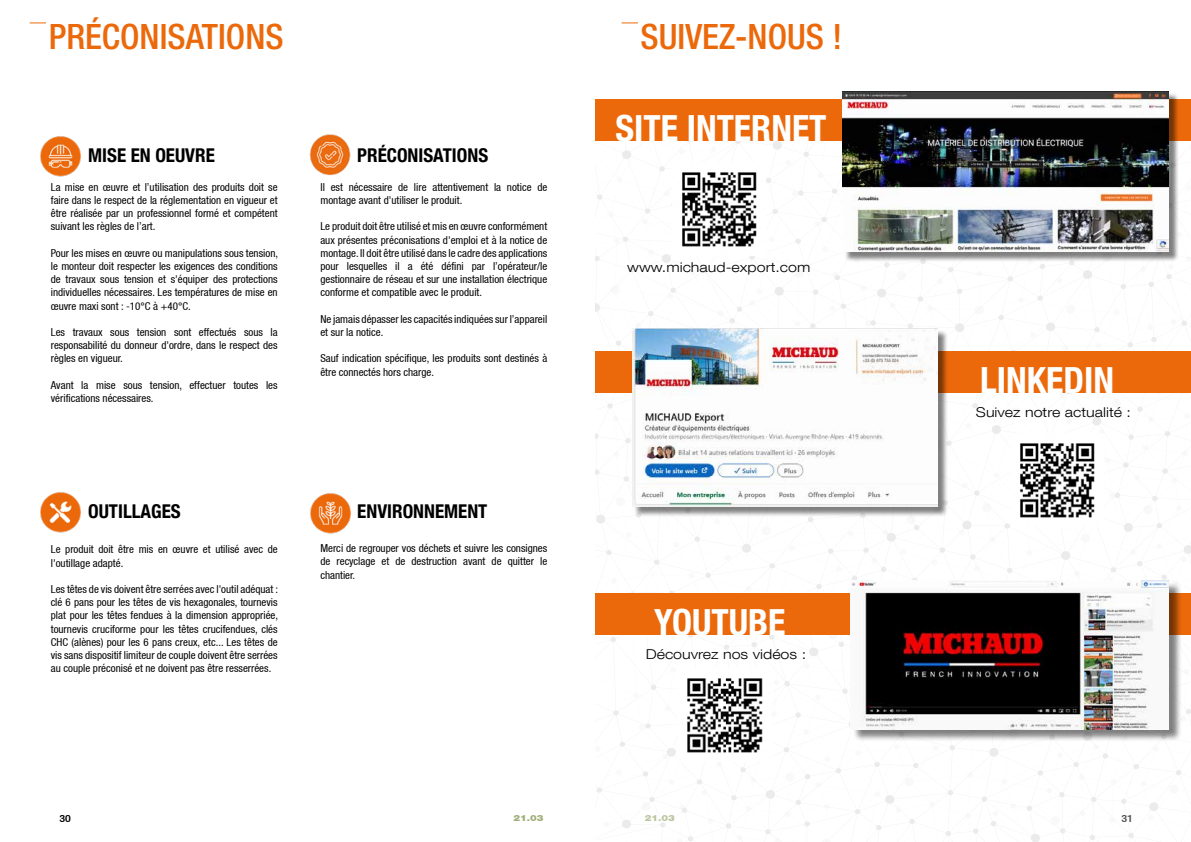
<style>
.page{position:relative;width:1191px;height:842px;background:#fff}
.page>*{position:absolute;margin:0;border:0;box-sizing:border-box;transform-origin:0 0}
.t1{font:700 condensed 36px "Helvetica Neue LT Com";color:#fff}
.t2{font:500 condensed 35px "Helvetica Neue LT Com";color:#eb690b}
.t3{font:700 condensed 19px "Helvetica Neue LT Com";color:#000}
.t4{font:300 13.6px "Helvetica Neue LT Com";color:#000;scale:1.18 1}
.t5{font:condensed 11px/13.2px "Helvetica 57";color:#000;text-align:justify}
.t6{font:500 condensed 10.2px "Helvetica 67";color:#000;scale:1.18 1}
.t7{font:900 8.5px "Helvetica Neue";color:#a0ae79;scale:1.18 1}
</style>
<div class="page">
<svg style="left:595px;top:99px;width:596px;height:743px"></svg>
<div style="left:595px;top:351px;width:596px;height:41px;background:#eb690b"></div>
<div style="left:595px;top:594px;width:596px;height:41px;background:#eb690b"></div>
<div style="left:633px;top:329px;width:315px;height:188px;background:#000;opacity:.5"></div>
<img style="left:632px;top:328px;width:305px;height:179px">
<div style="left:852px;top:582px;width:330px;height:160px;background:#000;opacity:.5"></div>
<img style="left:850px;top:580px;width:318px;height:149px">
<div style="left:595px;top:100px;width:596px;height:41px;background:#eb690b"></div>
<div style="left:844px;top:93px;width:335px;height:169px;background:#000;opacity:.5"></div>
<img style="left:842px;top:92px;width:326px;height:160px">
<img style="left:1010px;top:433px;width:93px;height:94px">
<img style="left:672px;top:162px;width:93px;height:94px">
<img style="left:677px;top:668px;width:94px;height:94px">
<img style="left:40px;top:136px;width:41px;height:41px">
<img style="left:309px;top:134px;width:42px;height:41px">
<img style="left:40px;top:492px;width:41px;height:41px">
<img style="left:310px;top:493px;width:41px;height:41px">
<svg style="left:30px;top:23px;width:16px;height:1px"></svg>
<svg style="left:621px;top:23px;width:17px;height:1px"></svg>
<h2 class="t2" style="left:49px;top:16px;width:236px">PRÉCONISATIONS</h2>
<h2 class="t2" style="left:640px;top:16px;width:203px">SUIVEZ-NOUS !</h2>
<h3 class="t3" style="left:88px;top:144px;width:128px">MISE EN OEUVRE</h3>
<h3 class="t3" style="left:357px;top:144px;width:132px">PRÉCONISATIONS</h3>
<p class="t5" style="left:51px;top:180px;width:228px">La mise en œuvre et l’utilisation des produits doit se faire dans le respect de la réglementation en vigueur et être réalisée par un professionnel formé et compétent suivant les règles de l’art.</p>
<p class="t5" style="left:51px;top:246px;width:229px">Pour les mises en œuvre ou manipulations sous tension, le monteur doit respecter les exigences des conditions de travaux sous tension et s'équiper des protections individuelles nécessaires. Les températures de mise en œuvre maxi sont : -10°C à +40°C.</p>
<p class="t5" style="left:51px;top:325px;width:228px">Les travaux sous tension sont effectués sous la responsabilité du donneur d'ordre, dans le respect des règles en vigueur.</p>
<p class="t5" style="left:51px;top:378px;width:228px">Avant la mise sous tension, effectuer toutes les vérifications nécessaires.</p>
<p class="t5" style="left:320px;top:180px;width:228px">Il est nécessaire de lire attentivement la notice de montage avant d'utiliser le produit.</p>
<p class="t5" style="left:320px;top:220px;width:228px">Le produit doit être utilisé et mis en œuvre conformément aux présentes préconisations d'emploi et à la notice de montage. Il doit être utilisé dans le cadre des applications pour lesquelles il a été défini par l’opérateur/le gestionnaire de réseau et sur une installation électrique conforme et compatible avec le produit.</p>
<p class="t5" style="left:320px;top:312px;width:228px">Ne jamais dépasser les capacités indiquées sur l’appareil et sur la notice.</p>
<p class="t5" style="left:320px;top:352px;width:228px">Sauf indication spécifique, les produits sont destinés à être connectés hors charge.</p>
<h3 class="t3" style="left:88px;top:500px;width:94px">OUTILLAGES</h3>
<h3 class="t3" style="left:357px;top:500px;width:132px">ENVIRONNEMENT</h3>
<p class="t5" style="left:51px;top:543px;width:228px">Le produit doit être mis en œuvre et utilisé avec de l'outillage adapté.</p>
<p class="t5" style="left:51px;top:582px;width:229px">Les têtes de vis doivent être serrées avec l'outil adéquat : clé 6 pans pour les têtes de vis hexagonales, tournevis plat pour les têtes fendues à la dimension appropriée, tournevis cruciforme pour les têtes crucifendues, clés CHC (alènes) pour les 6 pans creux, etc... Les têtes de vis sans dispositif limiteur de couple doivent être serrées au couple préconisé et ne doivent pas être resserrées.</p>
<p class="t5" style="left:320px;top:542px;width:228px">Merci de regrouper vos déchets et suivre les consignes de recyclage et de destruction avant de quitter le chantier.</p>
<h1 class="t1" style="left:615px;top:107px;width:213px">SITE INTERNET</h1>
<p class="t4" style="left:627px;top:259px;width:157px">www.michaud-export.com</p>
<h1 class="t1" style="left:654px;top:601px;width:133px">YOUTUBE</h1>
<p class="t4" style="left:646px;top:646px;width:137px">Découvrez nos vidéos :</p>
<h1 class="t1" style="left:980px;top:358px;width:135px">LINKEDIN</h1>
<p class="t4" style="left:976px;top:404px;width:133px">Suivez notre actualité :</p>
<p class="t6" style="left:59px;top:813px;width:11px">30</p>
<p class="t7" style="left:513px;top:813px;width:27px">21.03</p>
<p class="t7" style="left:645px;top:813px;width:27px">21.03</p>
<p class="t6" style="left:1121px;top:812px;width:11px">31</p>
</div>
